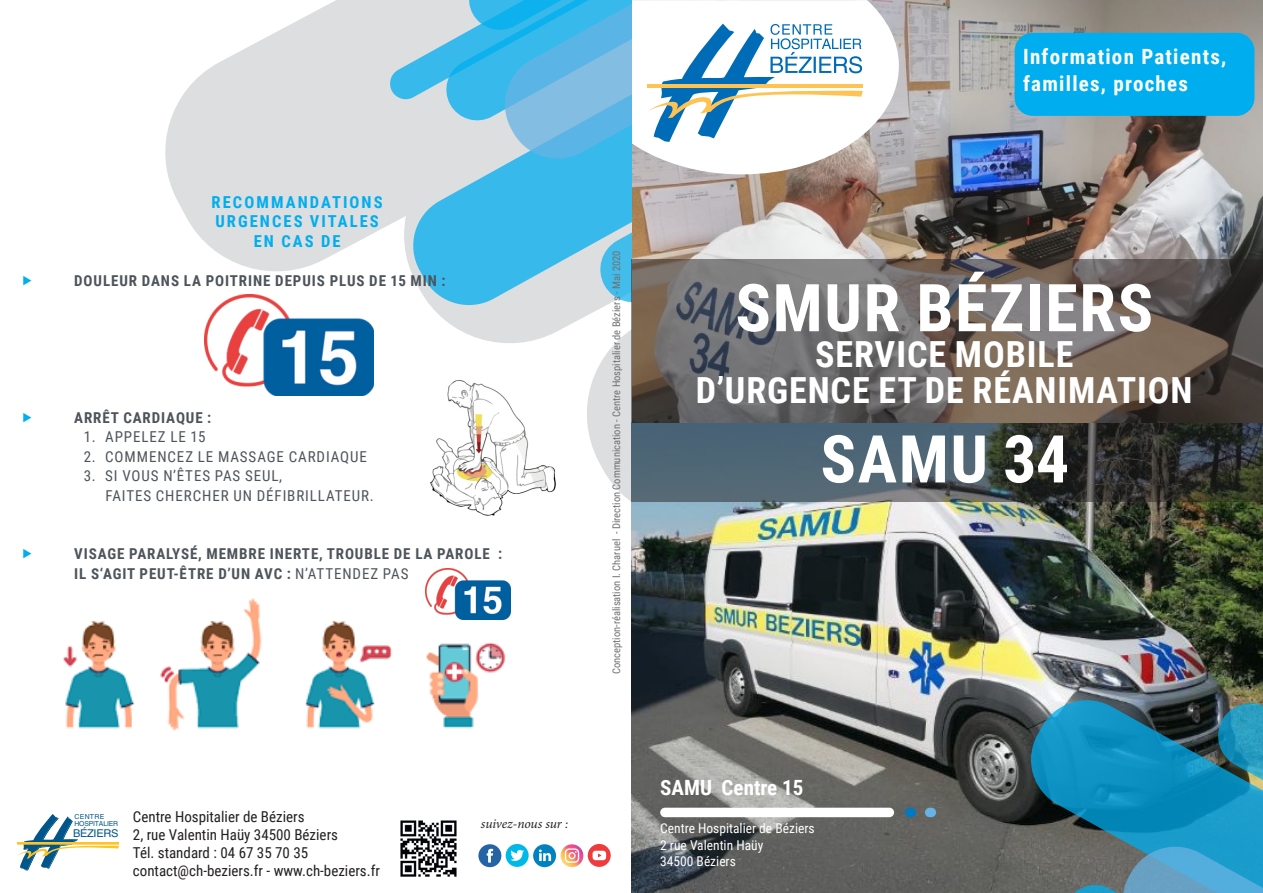
<style>
.page{position:relative;width:1263px;height:893px;background:#fff}
.page>*{position:absolute;margin:0;border:0;box-sizing:border-box;transform-origin:0 0}
.t1{font:700 66px "Roboto Condensed";letter-spacing:.025em;color:#fff}
.t2{font:700 36px/36px "Roboto Condensed";letter-spacing:.025em;color:#fff;text-align:center}
.FULL_TEXT_COVER{font:700 21px/27px "Roboto Condensed";letter-spacing:.06em;color:#fff}
.FULL_TEXT_COVER-2{font:700 21px "Roboto Condensed";color:#fff}
.MEDIUM_TITLE_BLUE{font:700 16.5px/19.8px "Roboto Condensed";letter-spacing:.125em;color:#00aeef}
.full_text_black{font:700 15px/19.5px "Roboto Condensed";letter-spacing:.06em;color:#4d545a}
.t3{font:15px "Roboto Condensed";color:#231f20}
.full_text_black-2{font:15px/19.5px "Roboto Condensed";letter-spacing:.06em;color:#4d545a}
.t4{font:13.5px "Roboto Condensed";color:#fff}
.t5{font:italic 13.5px "Minion Pro";letter-spacing:-.01em;color:#231f20}
.t6{font:10.65px "Helvetica";letter-spacing:-.025em;color:#00558b}
.t7{font:10.5px "Roboto Condensed";color:#6f706f}
.t8{font:6.75px/6.8px "Helvetica";letter-spacing:-.025em;color:#00558b}
.s1{font-weight:400}
</style>
<div class="page">
<svg style="left:165px;top:0;width:225px;height:271px;fill:#dddee0"></svg>
<svg style="left:390px;top:101px;width:182px;height:242px;fill:#dddee0"></svg>
<svg style="left:572px;top:312px;width:59px;height:190px"></svg>
<img style="left:631px;top:0;width:632px;height:893px">
<svg style="left:406px;top:0;width:528px;height:312px;background:#7fc8e4"></svg>
<svg style="left:388px;top:0;width:54px;height:101px;background:#a9d2e3"></svg>
<svg style="left:442px;top:0;width:23px;height:125px;background:#85cbe5"></svg>
<img style="left:596px;top:53px;width:397px;height:254px">
<svg style="left:498px;top:0;width:409px;height:166px;background:#76bad7"></svg>
<img style="left:400px;top:820px;width:57px;height:57px">
<svg style="left:17px;top:814px;width:102px;height:57px"></svg>
<hr style="left:17px;top:843px;width:102px;height:1px;background:#fec422">
<div style="left:506px;top:844px;width:23px;height:23px;background:#00b9e7;border-radius:50%"></div>
<svg style="left:510px;top:850px;width:14px;height:11px"></svg>
<div style="left:478px;top:844px;width:23px;height:23px;background:#2463a4;border-radius:50%"></div>
<svg style="left:487px;top:849px;width:6px;height:14px"></svg>
<svg style="left:588px;top:844px;width:23px;height:23px"></svg>
<svg style="left:593px;top:851px;width:13px;height:9px"></svg>
<svg style="left:560px;top:844px;width:23px;height:23px"></svg>
<div style="left:533px;top:844px;width:23px;height:23px;background:#0082c1;border-radius:50%"></div>
<svg style="left:539px;top:849px;width:12px;height:12px"></svg>
<svg style="left:1024px;top:693px;width:239px;height:200px;background:#4a6c77"></svg>
<svg style="left:1060px;top:698px;width:203px;height:195px;background:#2984a6"></svg>
<svg style="left:631px;top:259px;width:632px;height:243px;background:#5d5c5b"></svg>
<div style="left:1015px;top:33px;width:239px;height:83px;background:#00aeef;border-radius:18px"></div>
<div style="left:660px;top:808px;width:234px;height:9px;background:#fff;border-radius:5px"></div>
<div style="left:905px;top:808px;width:11px;height:9px;background:#0079c2;border-radius:5px"></div>
<div style="left:925px;top:808px;width:11px;height:9px;background:#67b3e3;border-radius:5px"></div>
<svg style="left:632px;top:0;width:267px;height:174px"></svg>
<svg style="left:465px;top:0;width:398px;height:142px"></svg>
<hr style="left:648px;top:84px;width:215px;height:4px;background:#fec352">
<img style="left:204px;top:294px;width:170px;height:102px">
<img style="left:64px;top:588px;width:442px;height:143px">
<img style="left:426px;top:569px;width:84px;height:51px">
<img style="left:430px;top:381px;width:125px;height:135px">
<p class="MEDIUM_TITLE_BLUE" style="left:212px;top:191px;width:173px">RECOMMANDATIONS<br>URGENCES VITALES</p>
<p class="MEDIUM_TITLE_BLUE" style="left:254px;top:231px;width:88px">EN CAS DE</p>
<p class="full_text_black" style="left:74px;top:271px;width:373px">DOULEUR DANS LA POITRINE DEPUIS PLUS DE 15 MIN :</p>
<p class="full_text_black" style="left:74px;top:407px;width:139px">ARRÊT CARDIAQUE :</p>
<p class="full_text_black-2" style="left:84px;top:427px;width:123px">1. APPELEZ LE 15</p>
<p class="full_text_black-2" style="left:84px;top:446px;width:284px">2. COMMENCEZ LE MASSAGE CARDIAQUE</p>
<p class="full_text_black-2" style="left:105px;top:466px;width:270px;text-indent:-22px">3. SI VOUS N’ÊTES PAS SEUL,<br>FAITES CHERCHER UN DÉFIBRILLATEUR.</p>
<p class="full_text_black" style="left:74px;top:544px;width:430px">VISAGE PARALYSÉ, MEMBRE INERTE, TROUBLE DE LA PAROLE :<br>IL S‘AGIT PEUT-ÊTRE D’UN AVC : <span class="s1">N’ATTENDEZ PAS</span></p>
<p class="t8" style="left:74px;top:813px;width:45px">CENTRE<br>HOSPITALIER</p>
<p class="t6" style="left:73px;top:827px;width:47px">BÉZIERS</p>
<p class="t3" style="left:133px;top:806px;width:173px">Centre Hospitalier de Béziers</p>
<p class="t3" style="left:133px;top:824px;width:207px">2, rue Valentin Haüy 34500 Béziers</p>
<p class="t3" style="left:133px;top:842px;width:177px">Tél. standard : 04 67 35 70 35</p>
<p class="t3" style="left:133px;top:860px;width:249px">contact@ch-beziers.fr - www.ch-beziers.fr</p>
<p class="t5" style="left:481px;top:814px;width:89px">suivez-nous sur :</p>
<p class="FULL_TEXT_COVER" style="left:1023px;top:42px;width:205px">Information Patients, familles, proches</p>
<p class="t7" style="left:609px;top:674px;width:425px;rotate:-90deg">Conception-réalisation I. Charuel - Direction Communication - Centre Hospitalier de Béziers - Mai 2020</p>
<p class="t1" style="left:735px;top:261px;width:419px">SMUR BÉZIERS</p>
<p class="t2" style="left:696px;top:335px;width:498px">SERVICE MOBILE<br>D’URGENCE ET DE RÉANIMATION</p>
<p class="t1" style="left:820px;top:413px;width:250px">SAMU 34</p>
<p class="FULL_TEXT_COVER-2" style="left:660px;top:773px;width:145px">SAMU Centre 15</p>
<p class="t4" style="left:660px;top:819px;width:156px">Centre Hospitalier de Béziers</p>
<p class="t4" style="left:660px;top:835px;width:105px">2 rue Valentin Haüy</p>
<p class="t4" style="left:660px;top:852px;width:77px">34500 Béziers</p>
</div>
